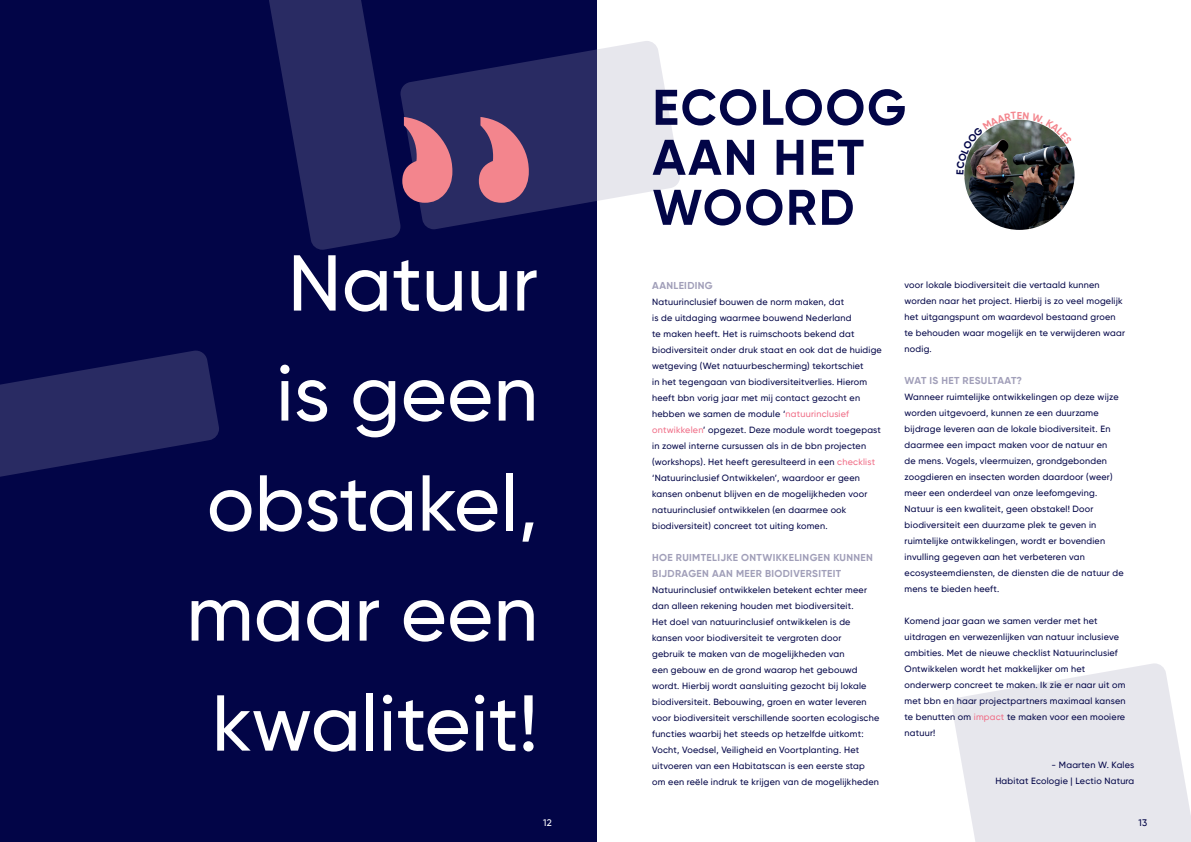
<style>
.page{position:relative;width:1191px;height:842px;background:#fff}
.page>*{position:absolute;margin:0;border:0;box-sizing:border-box;transform-origin:0 0}
._2__Subkop_15_17_med{font:500 79px/110px "Gilroy";letter-spacing:.005em;color:#fff;text-align:right}
._5__Body_9_16_regula{font:700 50px/50px "Gilroy";letter-spacing:.04em;color:#020547}
._5__Body_9_16_regula-2{font:700 10px/16px "Gilroy";letter-spacing:.035em;color:#a19fb9}
._5__Body_9_16_regula-3{font:500 9.5px "Gilroy";color:#fff}
._5__Body_9_16_regula-4{font:500 9.5px "Gilroy";color:#020547}
._5__Body_9_16_regula-5{font:500 9px/16px "Gilroy";letter-spacing:.025em;color:#020547}
.s1{color:#f06e87}
</style>
<div class="page">
<svg style="left:952px;top:663px;width:239px;height:179px;fill:#e7e7ed"></svg>
<div style="left:0;top:0;width:596px;height:842px;background:#020547"></div>
<img style="left:963px;top:119px;width:112px;height:112px;border-radius:56px">
<svg style="left:529px;top:41px;width:151px;height:188px"></svg>
<svg style="left:0;top:350px;width:219px;height:127px"></svg>
<img style="left:963px;top:119px;width:109px;height:55px">
<svg style="left:269px;top:0;width:260px;height:250px"></svg>
<p class="_2__Subkop_15_17_med" style="left:288px;top:227px;width:252px">Natuur</p>
<p class="_2__Subkop_15_17_med" style="left:186px;top:337px;width:353px">is geen obstakel, maar een kwaliteit!</p>
<p class="_5__Body_9_16_regula" style="left:652px;top:82px;width:255px">ECOLOOG</p>
<p class="_5__Body_9_16_regula" style="left:652px;top:132px;width:213px">AAN HET<br>WOORD</p>
<p class="_5__Body_9_16_regula-2" style="left:652px;top:277px;width:62px">AANLEIDING</p>
<p class="_5__Body_9_16_regula-5" style="left:652px;top:294px;width:231px">Natuurinclusief bouwen de norm maken, dat<br>is de uitdaging waarmee bouwend Nederland<br>te maken heeft. Het is ruimschoots bekend dat biodiversiteit onder druk staat en ook dat de huidige wetgeving (Wet natuurbescherming) tekortschiet<br>in het tegengaan van biodiversiteitverlies. Hierom heeft bbn vorig jaar met mij contact gezocht en hebben we samen de module ‘<span class="s1">natuurinclusief ontwikkelen</span>’ opgezet. Deze module wordt toegepast in zowel interne cursussen als in de bbn projecten (workshops). Het heeft geresulteerd in een <span class="s1">checklist </span>‘Natuurinclusief Ontwikkelen’, waardoor er geen kansen onbenut blijven en de mogelijkheden voor natuurinclusief ontwikkelen (en daarmee ook biodiversiteit) concreet tot uiting komen.</p>
<p class="_5__Body_9_16_regula-2" style="left:652px;top:549px;width:222px">HOE RUIMTELIJKE ONTWIKKELINGEN KUNNEN<br>BIJDRAGEN AAN MEER BIODIVERSITEIT</p>
<p class="_5__Body_9_16_regula-5" style="left:652px;top:582px;width:228px">Natuurinclusief ontwikkelen betekent echter meer dan alleen rekening houden met biodiversiteit.<br>Het doel van natuurinclusief ontwikkelen is de kansen voor biodiversiteit te vergroten door<br>gebruik te maken van de mogelijkheden van<br>een gebouw en de grond waarop het gebouwd wordt. Hierbij wordt aansluiting gezocht bij lokale biodiversiteit. Bebouwing, groen en water leveren voor biodiversiteit verschillende soorten ecologische functies waarbij het steeds op hetzelfde uitkomt:<br>Vocht, Voedsel, Veiligheid en Voortplanting. Het uitvoeren van een Habitatscan is een eerste stap om een reële indruk te krijgen van de mogelijkheden</p>
<p class="_5__Body_9_16_regula-5" style="left:904px;top:277px;width:222px">voor lokale biodiversiteit die vertaald kunnen worden naar het project. Hierbij is zo veel mogelijk het uitgangspunt om waardevol bestaand groen te behouden waar mogelijk en te verwijderen waar nodig.</p>
<p class="_5__Body_9_16_regula-2" style="left:904px;top:373px;width:119px">WAT IS HET RESULTAAT?</p>
<p class="_5__Body_9_16_regula-5" style="left:904px;top:389px;width:221px">Wanneer ruimtelijke ontwikkelingen op deze wijze worden uitgevoerd, kunnen ze een duurzame bijdrage leveren aan de lokale biodiversiteit. En daarmee een impact maken voor de natuur en<br>de mens. Vogels, vleermuizen, grondgebonden zoogdieren en insecten worden daardoor (weer) meer een onderdeel van onze leefomgeving.<br>Natuur is een kwaliteit, geen obstakel! Door biodiversiteit een duurzame plek te geven in ruimtelijke ontwikkelingen, wordt er bovendien invulling gegeven aan het verbeteren van ecosysteemdiensten, de diensten die de natuur de mens te bieden heeft.</p>
<p class="_5__Body_9_16_regula-5" style="left:904px;top:613px;width:222px">Komend jaar gaan we samen verder met het uitdragen en verwezenlijken van natuur inclusieve ambities. Met de nieuwe checklist Natuurinclusief Ontwikkelen wordt het makkelijker om het onderwerp concreet te maken. Ik zie er naar uit om met bbn en haar projectpartners maximaal kansen te benutten om <span class="s1">impact</span> te maken voor een mooiere natuur!</p>
<p class="_5__Body_9_16_regula-5" style="left:1051px;top:757px;width:84px">- Maarten W. Kales</p>
<p class="_5__Body_9_16_regula-5" style="left:995px;top:773px;width:140px">Habitat Ecologie | Lectio Natura</p>
<p class="_5__Body_9_16_regula-3" style="left:543px;top:817px;width:10px">12</p>
<p class="_5__Body_9_16_regula-4" style="left:1138px;top:817px;width:10px">13</p>
</div>
